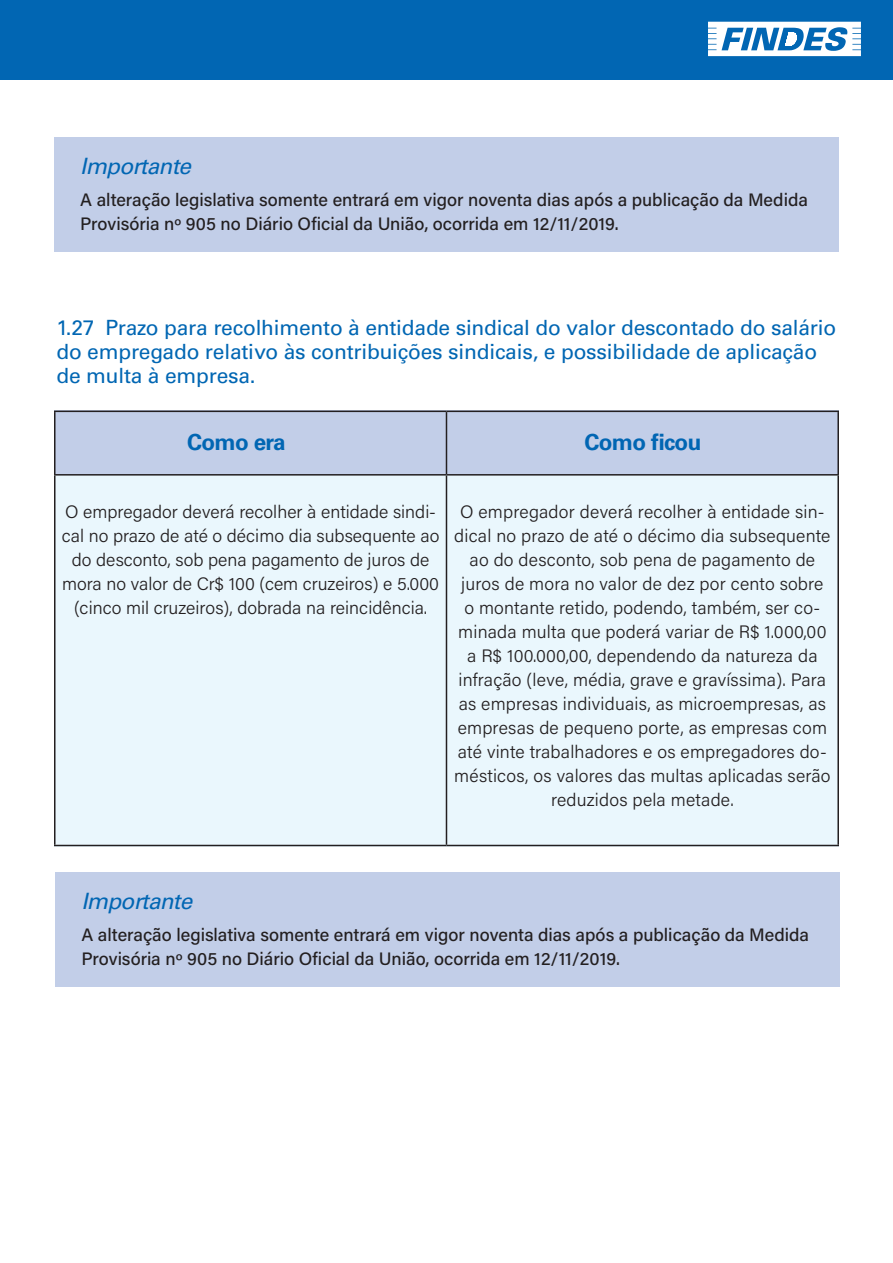
<style>
.page{position:relative;width:893px;height:1263px;background:#fff}
.page>*{position:absolute;margin:0;border:0;box-sizing:border-box;transform-origin:0 0}
.t1{font:italic 22.5px "Univers LT Std";letter-spacing:-.03em;color:#0166b3}
.t2{font:700 22.5px "Univers LT Std";letter-spacing:-.03em;color:#0166b3}
.t3{font:21px/24px "Univers LT Std";letter-spacing:-.01em;color:#0166b3}
.t4{font:300 18px/24px "Acumin Pro";letter-spacing:.01em;color:#231f20;text-align:center}
.t5{font:500 18px/24px "Acumin Pro";color:#231f20}
</style>
<div class="page">
<div style="left:0;top:0;width:893px;height:80px;background:#0166b3"></div>
<svg style="left:708px;top:22px;width:153px;height:34px"></svg>
<div style="left:54px;top:475px;width:785px;height:371px;background:#eaf7fd"></div>
<div style="left:54px;top:411px;width:785px;height:64px;background:#c2cee8"></div>
<hr style="left:54px;top:411px;width:392px;height:1px;background:#231f20">
<hr style="left:54px;top:412px;width:2px;height:62px;background:#231f20">
<hr style="left:446px;top:411px;width:393px;height:1px;background:#231f20">
<hr style="left:446px;top:412px;width:1px;height:62px;background:#231f20">
<hr style="left:837px;top:412px;width:2px;height:62px;background:#231f20">
<hr style="left:54px;top:474px;width:392px;height:2px;background:#231f20">
<hr style="left:54px;top:476px;width:2px;height:369px;background:#231f20">
<hr style="left:446px;top:474px;width:393px;height:2px;background:#231f20">
<hr style="left:446px;top:476px;width:1px;height:369px;background:#231f20">
<hr style="left:837px;top:476px;width:2px;height:369px;background:#231f20">
<hr style="left:54px;top:845px;width:392px;height:1px;background:#231f20">
<hr style="left:446px;top:845px;width:393px;height:1px;background:#231f20">
<div style="left:55px;top:872px;width:785px;height:115px;background:#c2cee8"></div>
<div style="left:54px;top:138px;width:785px;height:114px;background:#c2cee8"></div>
<p class="t1" style="left:80px;top:152px;width:112px">Importante</p>
<p class="t5" style="left:80px;top:187px;width:729px">A alteração legislativa somente entrará em vigor noventa dias após a publicação da Medida<br>Provisória nº 905 no Diário Oficial da União, ocorrida em 12/11/2019.</p>
<p class="t3" style="left:56px;top:316px;width:781px">1.27 Prazo para recolhimento à entidade sindical do valor descontado do salário do empregado relativo às contribuições sindicais, e possibilidade de aplicação de multa à empresa.</p>
<p class="t2" style="left:187px;top:429px;width:100px">Como era</p>
<p class="t2" style="left:584px;top:429px;width:119px">Como ficou</p>
<p class="t4" style="left:62px;top:499px;width:379px">O empregador deverá recolher à entidade sindi&shy;cal no prazo de até o décimo dia subsequente ao do desconto, sob pena pagamento de juros de mora no valor de Cr$ 100 (cem cruzeiros) e 5.000 (cinco mil cruzeiros), dobrada na reincidência.</p>
<p class="t4" style="left:454px;top:499px;width:378px">O empregador deverá recolher à entidade sin&shy;dical no prazo de até o décimo dia subsequente ao do desconto, sob pena de pagamento de juros de mora no valor de dez por cento sobre o montante retido, podendo, também, ser co&shy;minada multa que poderá variar de R$ 1.000,00 a R$ 100.000,00, dependendo da natureza da infração (leve, média, grave e gravíssima). Para as empresas individuais, as microempresas, as empresas de pequeno porte, as empresas com até vinte trabalhadores e os empregadores do&shy;mésticos, os valores das multas aplicadas serão reduzidos pela metade.</p>
<p class="t1" style="left:81px;top:887px;width:112px">Importante</p>
<p class="t5" style="left:81px;top:922px;width:729px">A alteração legislativa somente entrará em vigor noventa dias após a publicação da Medida<br>Provisória nº 905 no Diário Oficial da União, ocorrida em 12/11/2019.</p>
</div>
